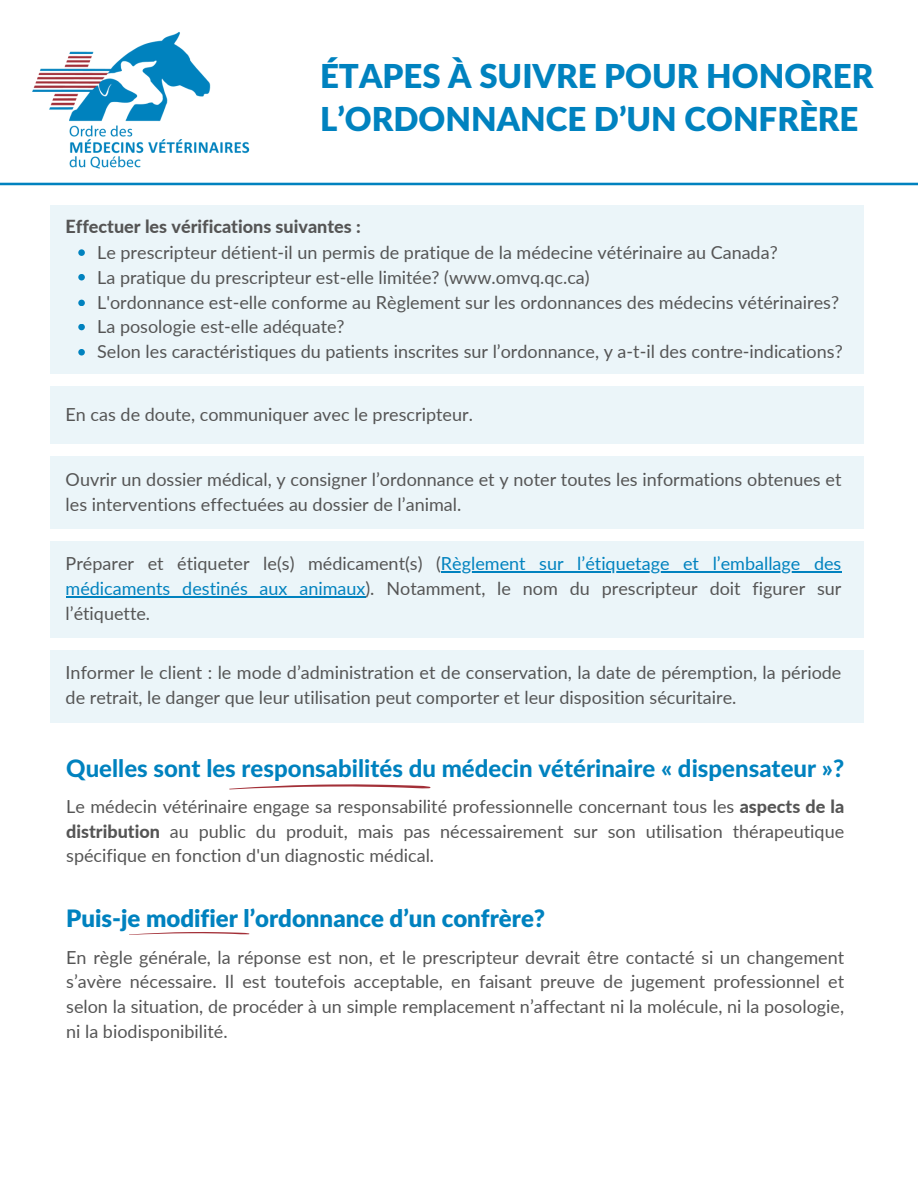
<style>
.page{position:relative;width:918px;height:1188px;background:#fff}
.page>*{position:absolute;margin:0;border:0;box-sizing:border-box;transform-origin:0 0}
.t1{font:900 33px/42.8px "Lato Latin";color:#0082bf}
.t2{font:800 24px "Lato Latin";color:#0082bf}
.t3{font:900 24px "Lato Latin";color:#0082bf}
.t4{font:18px/24.8px "Lato";color:#555}
.t5{font:18px "Lato";color:#0082bf}
.t6{font:800 18px "Lato";color:#555}
.s1{color:#555}
.s2{color:#0082bf}
.s3{font-weight:800}
</style>
<div class="page">
<svg style="left:280px;top:182px;width:638px;height:4px;background:#5cafd6"></svg>
<img style="left:0;top:32px;width:280px;height:154px">
<div style="left:50px;top:386px;width:814px;height:58px;background:#ebf5f9"></div>
<div style="left:50px;top:456px;width:814px;height:73px;background:#ebf5f9"></div>
<div style="left:50px;top:541px;width:814px;height:96px;background:#ebf5f9"></div>
<hr style="left:441px;top:571px;width:400px;height:2px;background:#0082bf">
<hr style="left:66px;top:596px;width:300px;height:1px;background:#0082bf">
<div style="left:50px;top:650px;width:814px;height:73px;background:#ebf5f9"></div>
<svg style="left:229px;top:784px;width:202px;height:5px"></svg>
<svg style="left:129px;top:932px;width:121px;height:3px"></svg>
<div style="left:50px;top:205px;width:814px;height:169px;background:#ebf5f9"></div>
<div style="left:78px;top:349px;width:7px;height:7px;background:#0082bf;border-radius:50%"></div>
<div style="left:78px;top:324px;width:7px;height:6px;background:#0082bf;border-radius:50%"></div>
<div style="left:78px;top:300px;width:7px;height:6px;background:#0082bf;border-radius:50%"></div>
<div style="left:78px;top:274px;width:7px;height:7px;background:#0082bf;border-radius:50%"></div>
<div style="left:78px;top:249px;width:7px;height:7px;background:#0082bf;border-radius:50%"></div>
<p class="t1" style="left:320px;top:57px;width:555px">ÉTAPES À SUIVRE POUR HONORER<br>L’ORDONNANCE D’UN CONFRÈRE</p>
<p class="t6" style="left:66px;top:215px;width:297px">Effectuer les vérifications suivantes :</p>
<h2 class="t4" style="left:97px;top:240px;width:682px">Le prescripteur détient-il un permis de pratique de la médecine vétérinaire au Canada?</h2>
<p class="t4" style="left:97px;top:264px;width:494px">La pratique du prescripteur est-elle limitée? (www.omvq.qc.ca)</p>
<p class="t4" style="left:97px;top:289px;width:743px">L'ordonnance est-elle conforme au Règlement sur les ordonnances des médecins vétérinaires?</p>
<h2 class="t4" style="left:97px;top:314px;width:249px">La posologie est-elle adéquate?</h2>
<p class="t4" style="left:97px;top:339px;width:747px">Selon les caractéristiques du patients inscrites sur l’ordonnance, y a-t-il des contre-indications?</p>
<p class="t4" style="left:66px;top:401px;width:409px">En cas de doute, communiquer avec le prescripteur.</p>
<p class="t4" style="left:66px;top:467px;width:777px">Ouvrir un dossier médical, y consigner l’ordonnance et y noter toutes les informations obtenues et les interventions effectuées au dossier de l’animal.</p>
<p class="t5" style="left:66px;top:553px;width:777px"><span class="s1">Préparer et étiqueter le(s) médicament(s) (</span>Règlement sur l’étiquetage et l’emballage des</p>
<p class="t4" style="left:66px;top:576px;width:777px"><span class="s2">médicaments destinés aux animaux</span>). Notamment, le nom du prescripteur doit figurer sur l’étiquette.</p>
<p class="t4" style="left:66px;top:660px;width:777px">Informer le client : le mode d’administration et de conservation, la date de péremption, la période de retrait, le danger que leur utilisation peut comporter et leur disposition sécuritaire.</p>
<p class="t2" style="left:66px;top:757px;width:780px">Quelles sont les responsabilités du médecin vétérinaire « dispensateur »?</p>
<p class="t4" style="left:66px;top:794px;width:779px;text-align:justify">Le médecin vétérinaire engage sa responsabilité professionnelle concernant tous les <span class="s3">aspects de la distribution</span> au public du produit, mais pas nécessairement sur son utilisation thérapeutique spécifique en fonction d'un diagnostic médical.</p>
<h1 class="t3" style="left:66px;top:908px;width:481px">Puis-je modifier l’ordonnance d’un confrère?</h1>
<p class="t4" style="left:66px;top:944px;width:780px;text-align:justify">En règle générale, la réponse est non, et le prescripteur devrait être contacté si un changement s’avère nécessaire. Il est toutefois acceptable, en faisant preuve de jugement professionnel et selon la situation, de procéder à un simple remplacement n’affectant ni la molécule, ni la posologie, ni la biodisponibilité.</p>
</div>
